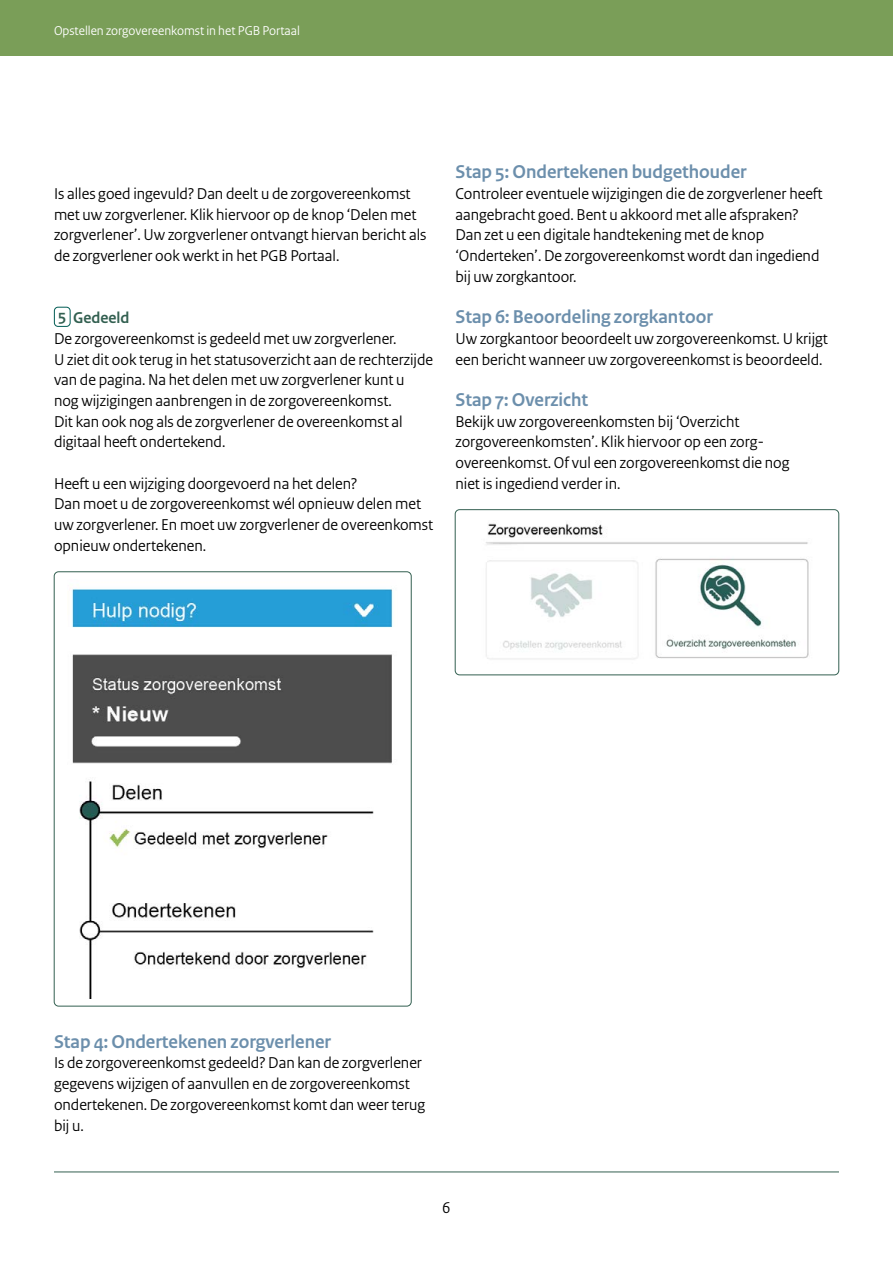
<style>
.page{position:relative;width:893px;height:1263px;background:#fff}
.page>*{position:absolute;margin:0;border:0;box-sizing:border-box;transform-origin:0 0}
.Stappen_blauw{font:700 19.5px "Rijksoverheid Sans Heading";color:#6c8fac}
.Bodyteksten{font:16.5px/20.7px "Rijksoverheid Sans Heading";color:#000}
.Subkopje_groen{font:700 16.5px "Rijksoverheid Sans Heading";color:#336051}
.Nummer_groen_vlak{font:700 16.5px "Rijksoverheid Sans Heading";color:#336051}
.Paginanummer{font:16.5px "Rijksoverheid Sans Heading";color:#000}
.Tekst_groene_vlak_li{font:13.5px "Rijksoverheid Sans Heading";color:#fff}
</style>
<div class="page">
<div style="left:0;top:0;width:893px;height:55px;background:#7a9e58"></div>
<div style="left:54px;top:307px;width:17px;height:20px;border:1px solid #005c54;border-radius:4px"></div>
<hr style="left:54px;top:1171px;width:785px;height:1px;background:#336051">
<img style="left:71px;top:588px;width:322px;height:411px">
<div style="left:54px;top:572px;width:357px;height:434px;border:1px solid #336051;border-radius:4px"></div>
<img style="left:486px;top:523px;width:323px;height:136px">
<div style="left:455px;top:509px;width:384px;height:166px;border:1px solid #336051;border-radius:4px"></div>
<p class="Tekst_groene_vlak_li" style="left:54px;top:22px;width:247px">Opstellen zorgovereenkomst in het PGB Portaal</p>
<p class="Bodyteksten" style="left:54px;top:183px;width:374px">Is alles goed ingevuld? Dan deelt u de zorgovereenkomst met uw zorgverlener. Klik hiervoor op de knop ‘Delen met zorgverlener’. Uw zorgverlener ontvangt hiervan bericht als de zorgverlener ook werkt in het PGB Portaal.</p>
<p class="Nummer_groen_vlak" style="left:58px;top:306px;width:10px">5</p>
<h2 class="Subkopje_groen" style="left:73px;top:308px;width:58px">Gedeeld</h2>
<p class="Bodyteksten" style="left:54px;top:328px;width:381px">De zorgovereenkomst is gedeeld met uw zorgverlener.<br>U ziet dit ook terug in het statusoverzicht aan de rechterzijde van de pagina. Na het delen met uw zorgverlener kunt u nog wijzigingen aanbrengen in de zorgovereenkomst.<br>Dit kan ook nog als de zorgverlener de overeenkomst al digitaal heeft ondertekend.</p>
<p class="Bodyteksten" style="left:54px;top:473px;width:381px">Heeft u een wijziging doorgevoerd na het delen?<br>Dan moet u de zorgovereenkomst wél opnieuw delen met uw zorgverlener. En moet uw zorgverlener de overeenkomst opnieuw ondertekenen.</p>
<p class="Stappen_blauw" style="left:455px;top:161px;width:293px">Stap 5: Ondertekenen budgethouder</p>
<p class="Bodyteksten" style="left:455px;top:183px;width:369px">Controleer eventuele wijzigingen die de zorgverlener heeft aangebracht goed. Bent u akkoord met alle afspraken?<br>Dan zet u een digitale handtekening met de knop ‘Onderteken’. De zorgovereenkomst wordt dan ingediend bij uw zorgkantoor.</p>
<p class="Stappen_blauw" style="left:455px;top:306px;width:259px">Stap 6: Beoordeling zorgkantoor</p>
<p class="Bodyteksten" style="left:455px;top:328px;width:374px">Uw zorgkantoor beoordeelt uw zorgovereenkomst. U krijgt een bericht wanneer uw zorgovereenkomst is beoordeeld.</p>
<p class="Stappen_blauw" style="left:455px;top:389px;width:134px">Stap 7: Overzicht</p>
<p class="Bodyteksten" style="left:455px;top:411px;width:335px">Bekijk uw zorgovereenkomsten bij ‘Overzicht zorgovereenkomsten’. Klik hiervoor op een zorg&shy;overeenkomst. Of vul een zorgovereenkomst die nog niet is ingediend verder in.</p>
<p class="Stappen_blauw" style="left:54px;top:1030px;width:278px">Stap 4: Ondertekenen zorgverlener</p>
<p class="Bodyteksten" style="left:54px;top:1053px;width:373px">Is de zorgovereenkomst gedeeld? Dan kan de zorgverlener gegevens wijzigen of aanvullen en de zorgovereenkomst ondertekenen. De zorgovereenkomst komt dan weer terug bij u.</p>
<p class="Paginanummer" style="left:442px;top:1198px;width:10px">6</p>
</div>
